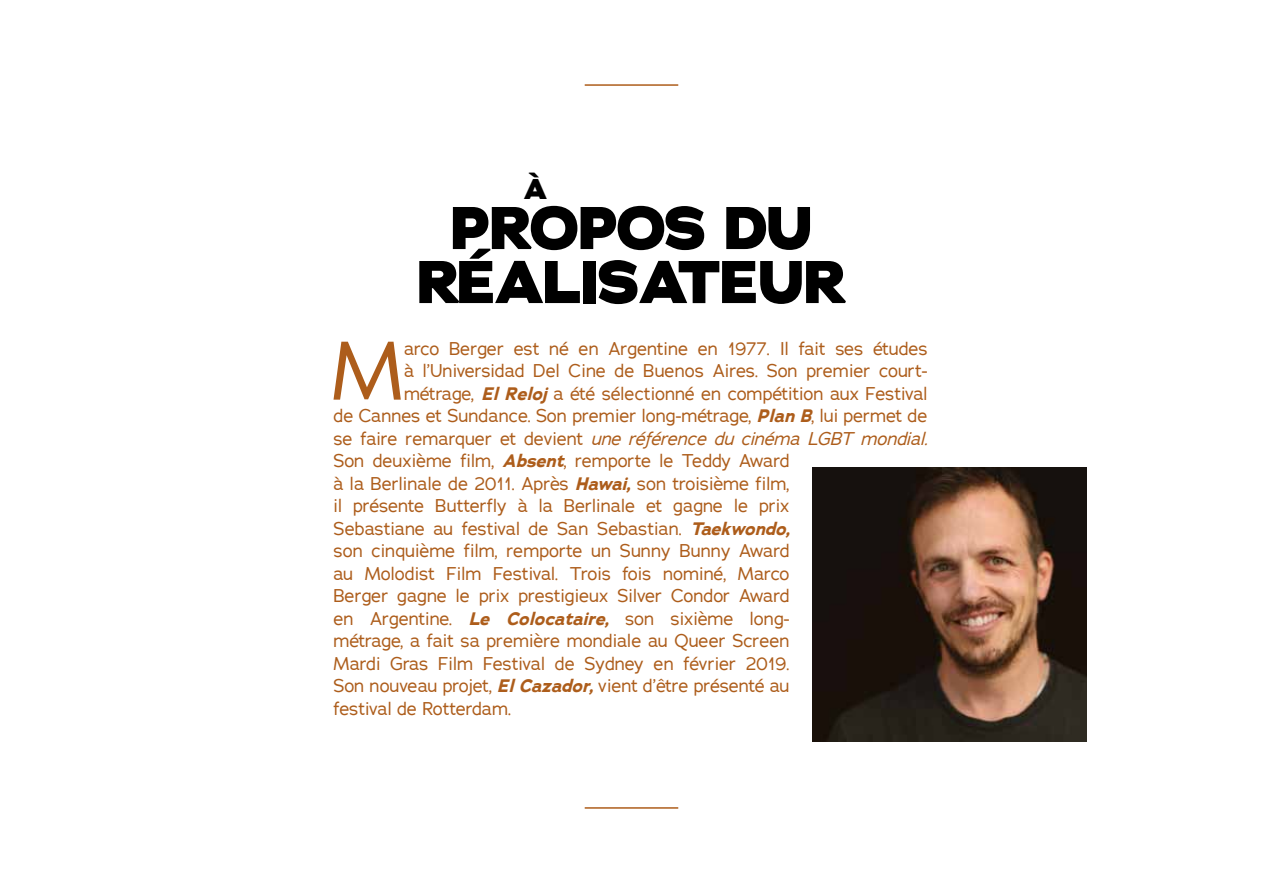
<style>
.page{position:relative;width:1263px;height:893px;background:#fff}
.page>*{position:absolute;margin:0;border:0;box-sizing:border-box;transform-origin:0 0}
.t1{font:81px "Adrianna";color:#ad5d1b}
.t2{font:800 60px/54px "Adrianna";letter-spacing:-.035em;color:#000;text-align:center}
.t3{font:800 28.5px "Adrianna";color:#000}
.t4{font:18px "Adrianna";color:#ad5d1b}
.t5{font:italic 18px "Adrianna";color:#ad5d1b}
.s1{font-weight:700;font-style:italic}
.s2{font-style:normal}
</style>
<div class="page">
<hr style="left:585px;top:807px;width:93px;height:2px;background:#ad5d1b">
<hr style="left:585px;top:84px;width:93px;height:2px;background:#ad5d1b">
<img style="left:812px;top:468px;width:274px;height:273px">
<h3 class="t3" style="left:524px;top:171px;width:25px">À</h3>
<h2 class="t2" style="left:416px;top:203px;width:433px">PROPOS DU<br>RÉALISATEUR</h2>
<h1 class="t1" style="left:331px;top:319px;width:74px">M</h1>
<p class="t4" style="left:404px;top:337px;width:525px">arco Berger est né en Argentine en 1977. Il fait ses études</p>
<p class="t4" style="left:404px;top:359px;width:525px">à l’Universidad Del Cine de Buenos Aires. Son premier court-</p>
<p class="t4" style="left:404px;top:382px;width:525px">métrage, <span class="s1">El Reloj</span> a été sélectionné en compétition aux Festival</p>
<p class="t4" style="left:333px;top:404px;width:595px">de Cannes et Sundance. Son premier long-métrage, <span class="s1">Plan B</span>, lui permet de</p>
<p class="t5" style="left:333px;top:427px;width:595px"><span class="s2">se faire remarquer et devient</span> une référence du cinéma LGBT mondial.</p>
<p class="t4" style="left:333px;top:449px;width:458px">Son deuxième film, <span class="s1">Absent</span>, remporte le Teddy Award</p>
<p class="t4" style="left:333px;top:472px;width:458px">à la Berlinale de 2011. Après <span class="s1">Hawai,</span> son troisième film,</p>
<p class="t4" style="left:333px;top:494px;width:457px">il présente Butterfly à la Berlinale et gagne le prix</p>
<p class="t4" style="left:333px;top:517px;width:457px">Sebastiane au festival de San Sebastian. <span class="s1">Taekwondo,</span></p>
<p class="t4" style="left:333px;top:539px;width:457px">son cinquième film, remporte un Sunny Bunny Award</p>
<p class="t4" style="left:333px;top:562px;width:457px">au Molodist Film Festival. Trois fois nominé, Marco</p>
<p class="t4" style="left:333px;top:584px;width:457px">Berger gagne le prix prestigieux Silver Condor Award</p>
<p class="t4" style="left:333px;top:607px;width:458px">en Argentine. <span class="s1">Le Colocataire,</span> son sixième long-</p>
<p class="t4" style="left:333px;top:629px;width:457px">métrage, a fait sa première mondiale au Queer Screen</p>
<p class="t4" style="left:333px;top:652px;width:458px">Mardi Gras Film Festival de Sydney en février 2019.</p>
<p class="t4" style="left:333px;top:674px;width:457px">Son nouveau projet, <span class="s1">El Cazador,</span> vient d’être présenté au</p>
<p class="t4" style="left:333px;top:697px;width:179px">festival de Rotterdam.</p>
</div>
